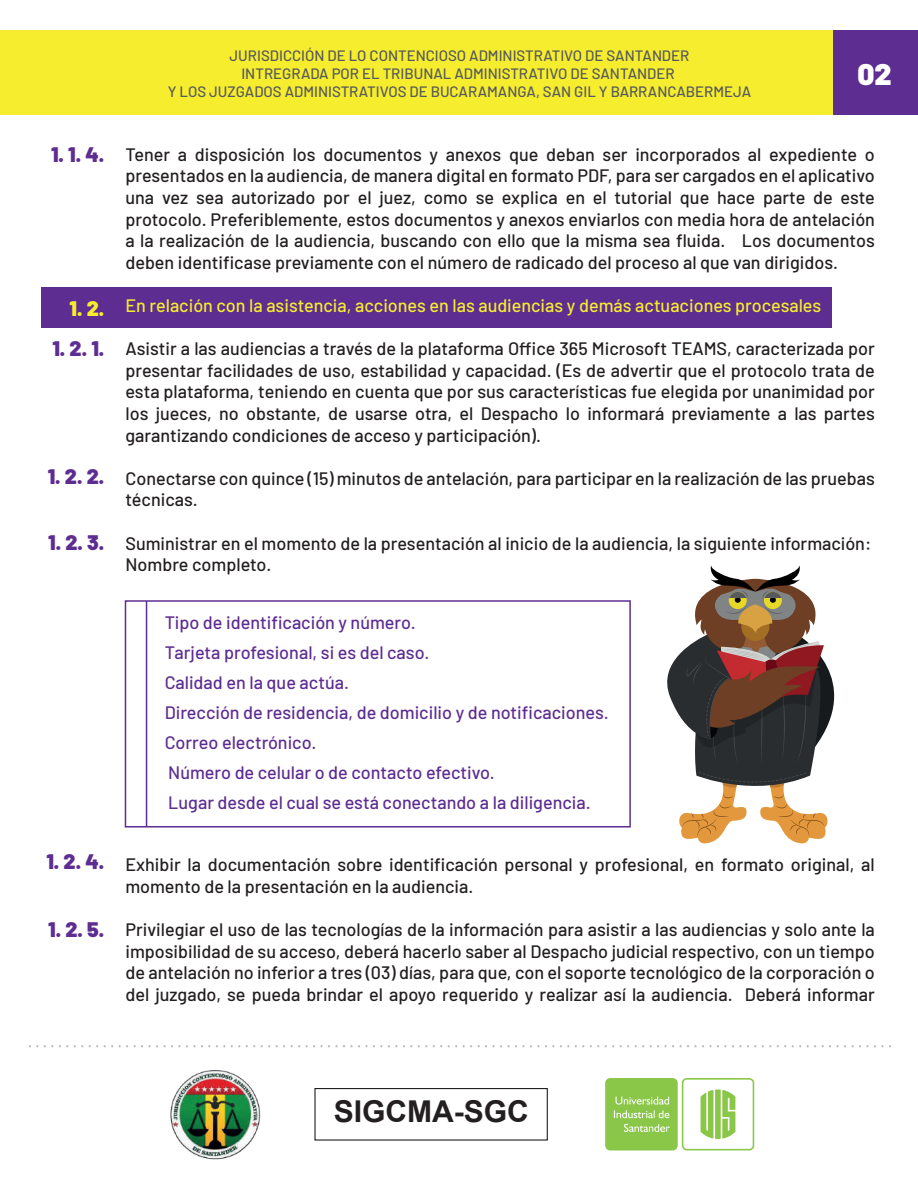
<style>
.page{position:relative;width:918px;height:1188px;background:#fff}
.page>*{position:absolute;margin:0;border:0;box-sizing:border-box;transform-origin:0 0}
.t1{font:700 30px "Arial";color:#231f20}
.t2{font:900 29.7px "Barlow";color:#fff}
.t3{font:900 21px "Barlow";color:#5e2d91}
.t4{font:900 21px "Barlow";color:#f6ed2e}
.t5{font:500 18px/21.6px "Barlow";color:#231f20;text-align:justify}
.t6{font:500 18px/30px "Barlow";color:#5e2d91}
.t7{font:500 18px "Barlow";color:#f6ed2e}
.t8{font:500 15px/18px "Barlow";color:#575a5b;text-align:center}
</style>
<div class="page">
<div style="left:41px;top:288px;width:791px;height:40px;background:#5e2d91"></div>
<div style="left:0;top:30px;width:918px;height:85px;background:#f6ed2e"></div>
<div style="left:125px;top:600px;width:506px;height:228px;border:2px solid #5e2d91"></div>
<hr style="left:146px;top:601px;width:1px;height:226px;background:#5e2d91">
<div style="left:833px;top:30px;width:85px;height:85px;background:#5e2d91"></div>
<svg style="left:134px;top:1045px;width:76px;height:2px"></svg>
<svg style="left:306px;top:1045px;width:91px;height:2px"></svg>
<svg style="left:478px;top:1045px;width:91px;height:2px"></svg>
<svg style="left:650px;top:1045px;width:91px;height:2px"></svg>
<svg style="left:837px;top:1045px;width:54px;height:2px"></svg>
<img style="left:170px;top:1070px;width:91px;height:90px">
<div style="left:314px;top:1088px;width:234px;height:53px;background:#fff;border:1px solid #231f20"></div>
<svg style="left:605px;top:1078px;width:149px;height:72px"></svg>
<svg style="left:667px;top:565px;width:168px;height:279px"></svg>
<p class="t3" style="left:51px;top:139px;width:55px">1. 1. 4.</p>
<p class="t4" style="left:70px;top:292px;width:36px">1. 2.</p>
<p class="t3" style="left:52px;top:333px;width:54px">1. 2. 1.</p>
<p class="t3" style="left:48px;top:461px;width:58px">1. 2. 2.</p>
<p class="t3" style="left:48px;top:527px;width:58px">1. 2. 3.</p>
<p class="t3" style="left:46px;top:846px;width:60px">1. 2. 4.</p>
<p class="t3" style="left:48px;top:913px;width:58px">1. 2. 5.</p>
<p class="t8" style="left:168px;top:46px;width:585px">JURISDICCIÓN DE LO CONTENCIOSO ADMINISTRATIVO DE SANTANDER<br>INTREGRADA POR EL TRIBUNAL ADMINISTRATIVO DE SANTANDER<br>Y LOS JUZGADOS ADMINISTRATIVOS DE BUCARAMANGA, SAN GIL Y BARRANCABERMEJA</p>
<h2 class="t2" style="left:857px;top:52px;width:36px">02</h2>
<p class="t5" style="left:125px;top:142px;width:751px">Tener a disposición los documentos y anexos que deban ser incorporados al expediente o presentados en la audiencia, de manera digital en formato PDF, para ser cargados en el aplicativo una vez sea autorizado por el juez, como se explica en el tutorial que hace parte de este protocolo. Preferiblemente, estos documentos y anexos enviarlos con media hora de antelación a la realización de la audiencia, buscando con ello que la misma sea fluida. Los documentos deben identificase previamente con el número de radicado del proceso al que van dirigidos.</p>
<p class="t7" style="left:125px;top:292px;width:697px">En relación con la asistencia, acciones en las audiencias y demás actuaciones procesales</p>
<p class="t5" style="left:125px;top:336px;width:751px">Asistir a las audiencias a través de la plataforma Office 365 Microsoft TEAMS, caracterizada por presentar facilidades de uso, estabilidad y capacidad. (Es de advertir que el protocolo trata de esta plataforma, teniendo en cuenta que por sus características fue elegida por unanimidad por los jueces, no obstante, de usarse otra, el Despacho lo informará previamente a las partes garantizando condiciones de acceso y participación).</p>
<p class="t5" style="left:125px;top:466px;width:751px">Conectarse con quince (15) minutos de antelación, para participar en la realización de las pruebas técnicas.</p>
<p class="t5" style="left:125px;top:531px;width:747px">Suministrar en el momento de la presentación al inicio de la audiencia, la siguiente información:<br>Nombre completo.</p>
<p class="t6" style="left:165px;top:606px;width:446px">Tipo de identificación y número.<br>Tarjeta profesional, si es del caso.<br>Calidad en la que actúa.<br>Dirección de residencia, de domicilio y de notificaciones.<br>Correo electrónico.<br>Número de celular o de contacto efectivo.<br>Lugar desde el cual se está conectando a la diligencia.</p>
<p class="t5" style="left:125px;top:853px;width:751px">Exhibir la documentación sobre identificación personal y profesional, en formato original, al momento de la presentación en la audiencia.</p>
<p class="t5" style="left:125px;top:917px;width:751px">Privilegiar el uso de las tecnologías de la información para asistir a las audiencias y solo ante la imposibilidad de su acceso, deberá hacerlo saber al Despacho judicial respectivo, con un tiempo de antelación no inferior a tres (03) días, para que, con el soporte tecnológico de la corporación o del juzgado, se pueda brindar el apoyo requerido y realizar así la audiencia. Deberá informar</p>
<h1 class="t1" style="left:334px;top:1091px;width:197px">SIGCMA-SGC</h1>
</div>
